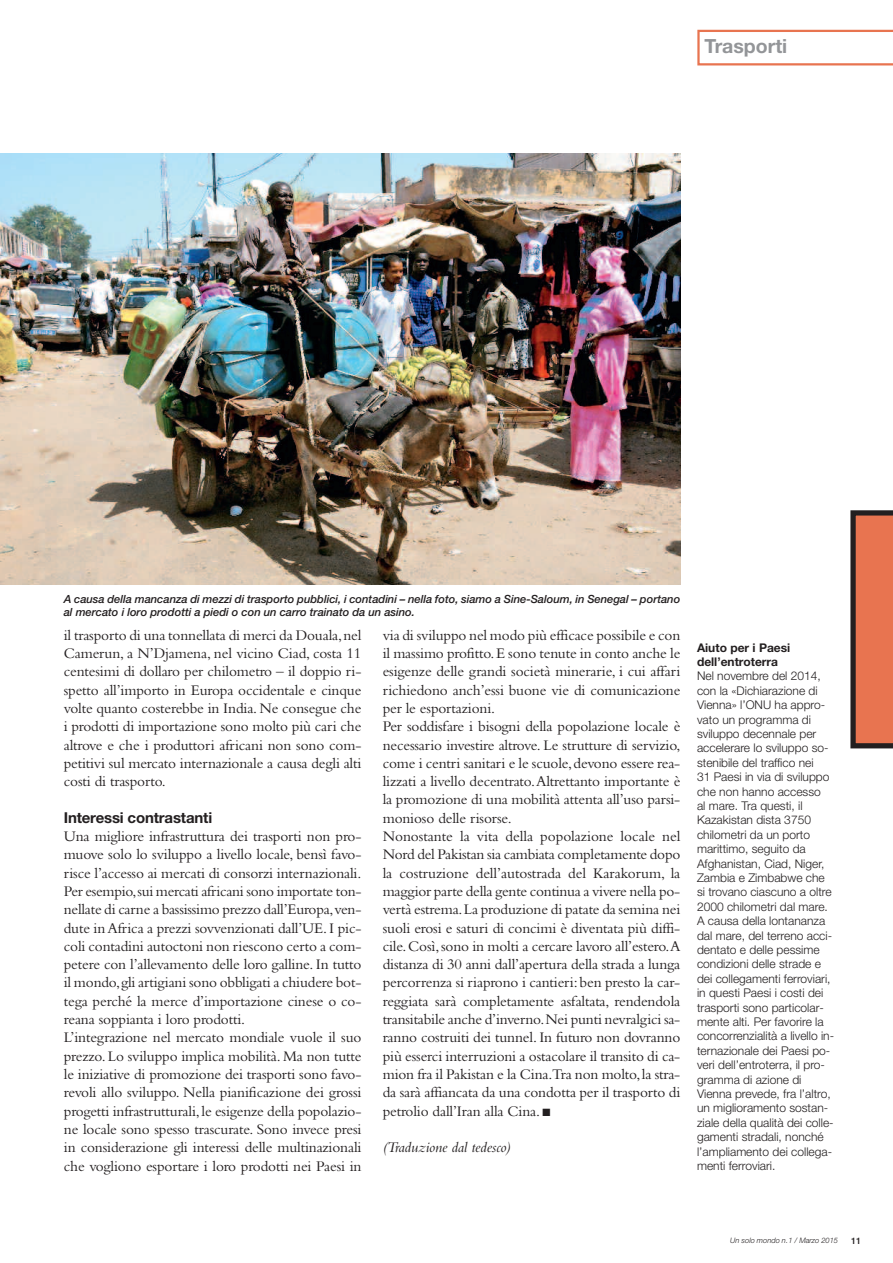
<style>
.page{position:relative;width:893px;height:1263px;background:#fff}
.page>*{position:absolute;margin:0;border:0;box-sizing:border-box;transform-origin:0 0}
.t1{font:700 19.5px "Helvetica Neue";color:#939598}
.t2{font:15.3px/18.3px "Bembo";letter-spacing:-.01em;color:#231f20}
.t3{font:italic 15.3px "Bembo";letter-spacing:-.01em;color:#231f20}
.t4{font:700 15px "Helvetica Neue";letter-spacing:-.01em;color:#231f20}
.t5{font:300 12px/14.4px "Helvetica Neue";color:#231f20}
.t6{font:700 12px/14.4px "Helvetica Neue";color:#231f20}
.t7{font:italic 500 11.25px/13.5px "Helvetica Neue";letter-spacing:-.005em;color:#231f20}
.t8{font:500 9px "Helvetica Neue";color:#231f20}
.t9{font:italic 300 7.5px "Helvetica Neue";color:#231f20}
</style>
<div class="page">
<svg style="left:697px;top:30px;width:196px;height:35px"></svg>
<svg style="left:850px;top:510px;width:43px;height:238px;background:#c8684a"></svg>
<img style="left:0;top:153px;width:680px;height:432px">
<p class="t1" style="left:705px;top:40px;width:84px">Trasporti</p>
<p class="t7" style="left:64px;top:593px;width:618px">A causa della mancanza di mezzi di trasporto pubblici, i contadini – nella foto, siamo a Sine-Saloum, in Senegal – portano al mercato i loro prodotti a piedi o con un carro trainato da un asino.</p>
<p class="t2" style="left:64px;top:627px;width:299px;text-align:justify">il trasporto di una tonnellata di merci da Douala,nel Camerun, a N’Djamena, nel vicino Ciad, costa 11 centesimi di dollaro per chilometro – il doppio ri&shy;spetto all’importo in Europa occidentale e cinque volte quanto costerebbe in India. Ne consegue che i prodotti di importazione sono molto più cari che altrove e che i produttori africani non sono com&shy;petitivi sul mercato internazionale a causa degli alti costi di trasporto.</p>
<p class="t4" style="left:64px;top:812px;width:150px">Interessi contrastanti</p>
<p class="t2" style="left:64px;top:829px;width:299px">Una migliore infrastruttura dei trasporti non pro&shy;muove solo lo sviluppo a livello locale, bensì favo&shy;risce l’accesso ai mercati di consorzi internazionali.<br>Per esempio,sui mercati africani sono importate ton&shy;nellate di carne a bassissimo prezzo dall’Europa,ven&shy;dute in Africa a prezzi sovvenzionati dall’UE.I pic&shy;coli contadini autoctoni non riescono certo a com&shy;petere con l’allevamento delle loro galline. In tutto il mondo,gli artigiani sono obbligati a chiudere bot&shy;tega perché la merce d’importazione cinese o co&shy;reana soppianta i loro prodotti.<br>L’integrazione nel mercato mondiale vuole il suo prezzo. Lo sviluppo implica mobilità.Ma non tutte le iniziative di promozione dei trasporti sono favo&shy;revoli allo sviluppo. Nella pianificazione dei grossi progetti infrastrutturali,le esigenze della popolazio&shy;ne locale sono spesso trascurate. Sono invece presi in considerazione gli interessi delle multinazionali che vogliono esportare i loro prodotti nei Paesi in</p>
<p class="t2" style="left:383px;top:627px;width:299px">via di sviluppo nel modo più efficace possibile e con il massimo profitto.E sono tenute in conto anche le esigenze delle grandi società minerarie, i cui affari richiedono anch’essi buone vie di comunicazione per le esportazioni.<br>Per soddisfare i bisogni della popolazione locale è necessario investire altrove. Le strutture di servizio, come i centri sanitari e le scuole,devono essere rea&shy;lizzati a livello decentrato.Altrettanto importante è la promozione di una mobilità attenta all’uso parsi&shy;monioso delle risorse.<br>Nonostante la vita della popolazione locale nel Nord del Pakistan sia cambiata completamente dopo la costruzione dell’autostrada del Karakorum, la maggior parte della gente continua a vivere nella po&shy;vertà estrema.La produzione di patate da semina nei suoli erosi e saturi di concimi è diventata più diffi&shy;cile.Così,sono in molti a cercare lavoro all’estero.A distanza di 30 anni dall’apertura della strada a lunga percorrenza si riaprono i cantieri: ben presto la car&shy;reggiata sarà completamente asfaltata, rendendola transitabile anche d’inverno.Nei punti nevralgici sa&shy;ranno costruiti dei tunnel. In futuro non dovranno più esserci interruzioni a ostacolare il transito di ca&shy;mion fra il Pakistan e la Cina.Tra non molto,la stra&shy;da sarà affiancata da una condotta per il trasporto di petrolio dall’Iran alla Cina. ■</p>
<p class="t3" style="left:383px;top:1142px;width:129px">(Traduzione dal tedesco)</p>
<p class="t6" style="left:697px;top:641px;width:95px">Aiuto per i Paesi dell’entroterra</p>
<p class="t5" style="left:697px;top:670px;width:139px">Nel novembre del 2014, con la «Dichiarazione di<br>Vienna» l’ONU ha appro&shy;vato un programma di sviluppo decennale per accelerare lo sviluppo so&shy;stenibile del traffico nei<br>31 Paesi in via di sviluppo che non hanno accesso<br>al mare. Tra questi, il<br>Kazakistan dista 3750 chilometri da un porto marittimo, seguito da<br>Afghanistan, Ciad, Niger,<br>Zambia e Zimbabwe che si trovano ciascuno a oltre<br>2000 chilometri dal mare.<br>A causa della lontananza dal mare, del terreno acci&shy;dentato e delle pessime condizioni delle strade e dei collegamenti ferroviari, in questi Paesi i costi dei trasporti sono particolar&shy;mente alti. Per favorire la concorrenzialità a livello in&shy;ternazionale dei Paesi po&shy;veri dell’entroterra, il pro&shy;gramma di azione di<br>Vienna prevede, fra l’altro, un miglioramento sostan&shy;ziale della qualità dei colle&shy;gamenti stradali, nonché l’ampliamento dei collega&shy;menti ferroviari.</p>
<p class="t9" style="left:730px;top:1238px;width:109px">Un solo mondo n.1 / Marzo 2015</p>
<p class="t8" style="left:851px;top:1237px;width:12px">11</p>
</div>
